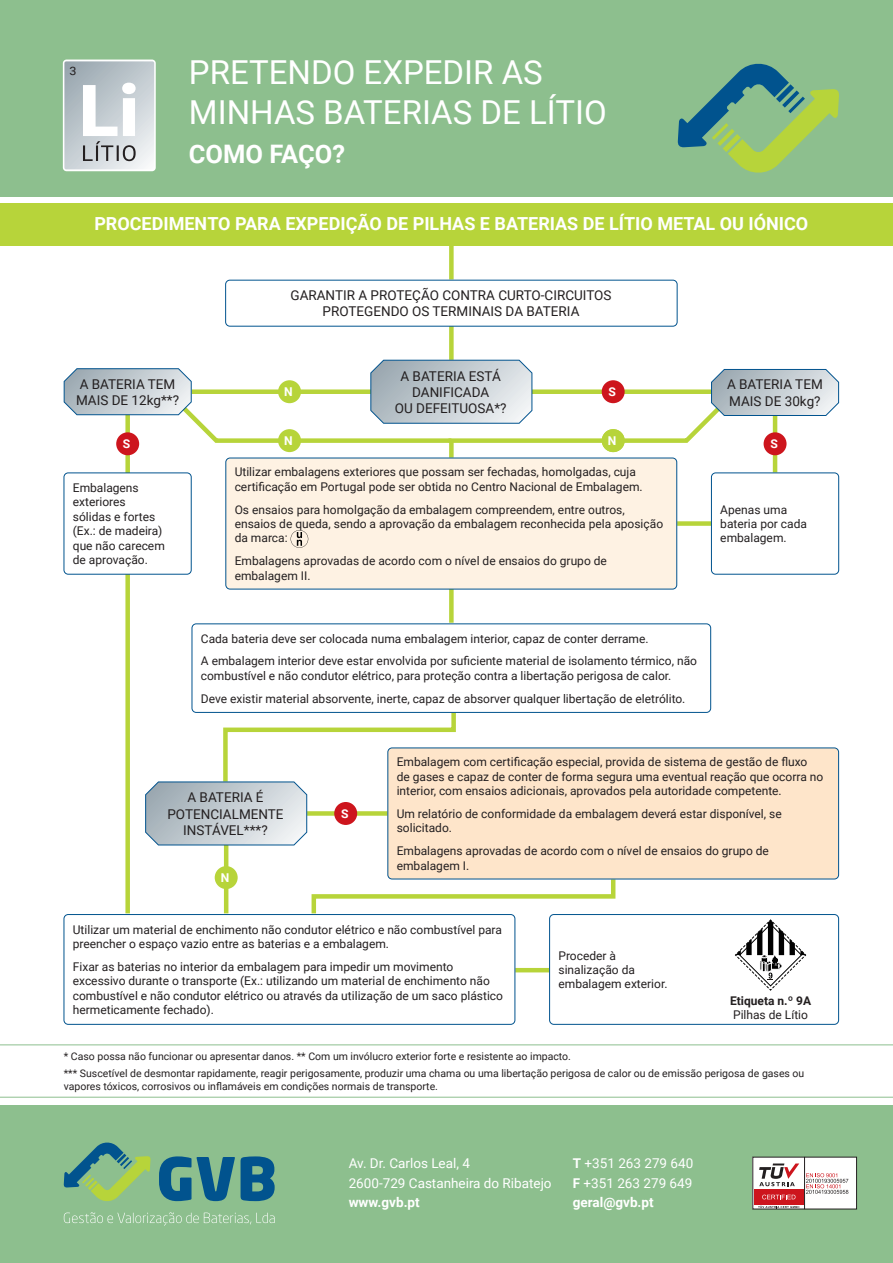
<style>
.page{position:relative;width:893px;height:1263px;background:#fff}
.page>*{position:absolute;margin:0;border:0;box-sizing:border-box;transform-origin:0 0}
.t1{font:33px "Roboto";color:#fff}
.t2{font:700 25.5px "Roboto";color:#fff}
.t3{font:700 18px "Roboto";color:#fff}
.t4{font:13.5px/16.2px "Roboto";color:#231f20}
.t5{font:13.5px "Roboto";color:#fff}
.t6{font:700 13.5px "Roboto";color:#fff}
.t7{font:700 12.15px "Roboto";color:#fff}
.t8{font:12px/14.4px "Roboto";color:#231f20}
.t9{font:700 12px "Roboto";color:#231f20}
.t10{font:11.55px "Roboto";color:#231f20;scale:1.08 1}
.t11{font:10.5px/12.6px "Roboto";color:#231f20}
.s1{font-weight:700}
</style>
<div class="page">
<div style="left:449px;top:441px;width:5px;height:17px;background:#b7d43a"></div>
<div style="left:0;top:0;width:893px;height:196px;background:#8dbf8e"></div>
<div style="left:63px;top:60px;width:93px;height:111px;background:#f6f8f9;border-radius:4px"></div>
<svg style="left:64px;top:61px;width:90px;height:108px"></svg>
<svg style="left:678px;top:63px;width:161px;height:110px"></svg>
<div style="left:0;top:203px;width:893px;height:42px;background:#b7d43a"></div>
<div style="left:677px;top:521px;width:34px;height:5px;background:#b7d43a"></div>
<hr style="left:515px;top:968px;width:34px;height:4px;background:#b7d43a">
<div style="left:125px;top:414px;width:5px;height:59px;background:#b7d43a"></div>
<div style="left:125px;top:566px;width:5px;height:347px;background:#b7d43a"></div>
<hr style="left:773px;top:415px;width:4px;height:57px;background:#b7d43a">
<div style="left:449px;top:326px;width:5px;height:34px;background:#b7d43a"></div>
<div style="left:449px;top:245px;width:5px;height:34px;background:#b7d43a"></div>
<hr style="left:224px;top:810px;width:4px;height:103px;background:#b7d43a">
<svg style="left:311px;top:878px;width:307px;height:40px"></svg>
<div style="left:116px;top:432px;width:23px;height:23px;background:#cd151d;border-radius:50%"></div>
<div style="left:764px;top:432px;width:22px;height:23px;background:#cd151d;border-radius:50%"></div>
<div style="left:215px;top:866px;width:23px;height:23px;background:#b7d43a;border-radius:50%"></div>
<div style="left:0;top:1105px;width:893px;height:158px;background:#8dbf8e"></div>
<svg style="left:159px;top:1156px;width:116px;height:45px"></svg>
<svg style="left:64px;top:1142px;width:87px;height:59px"></svg>
<svg style="left:64px;top:1212px;width:211px;height:14px"></svg>
<div style="left:753px;top:1157px;width:104px;height:52px;background:#fff"></div>
<div style="left:753px;top:1157px;width:52px;height:52px;border:1px solid #231f20"></div>
<div style="left:754px;top:1190px;width:50px;height:15px;background:#cd151d"></div>
<svg style="left:758px;top:1205px;width:41px;height:3px"></svg>
<svg style="left:759px;top:1163px;width:40px;height:23px"></svg>
<svg style="left:806px;top:1173px;width:42px;height:21px"></svg>
<svg style="left:762px;top:1194px;width:33px;height:5px"></svg>
<hr style="left:0;top:1097px;width:893px;height:1px;background:#8dbf8e">
<hr style="left:0;top:1044px;width:893px;height:1px;background:#8dbf8e">
<div style="left:449px;top:589px;width:5px;height:34px;background:#b7d43a"></div>
<div style="left:278px;top:429px;width:23px;height:23px;background:#b7d43a;border-radius:50%"></div>
<div style="left:602px;top:429px;width:23px;height:23px;background:#b7d43a;border-radius:50%"></div>
<div style="left:64px;top:473px;width:127px;height:101px;background:#fff;border-radius:4px"></div>
<div style="left:64px;top:472px;width:128px;height:103px;border:1px solid #01538e;border-radius:4px"></div>
<div style="left:711px;top:472px;width:128px;height:103px;border:1px solid #01538e;border-radius:4px"></div>
<div style="left:226px;top:458px;width:451px;height:131px;background:#fef2e3;border-radius:4px"></div>
<svg style="left:291px;top:530px;width:17px;height:18px"></svg>
<div style="left:225px;top:458px;width:452px;height:131px;border:1px solid #01538e;border-radius:4px"></div>
<div style="left:64px;top:914px;width:451px;height:110px;background:#fff;border-radius:4px"></div>
<div style="left:64px;top:914px;width:451px;height:111px;border:1px solid #01538e;border-radius:4px"></div>
<div style="left:550px;top:914px;width:289px;height:110px;background:#fff;border-radius:4px"></div>
<svg style="left:735px;top:920px;width:71px;height:70px"></svg>
<div style="left:549px;top:914px;width:290px;height:111px;border:1px solid #01538e;border-radius:4px"></div>
<div style="left:388px;top:748px;width:451px;height:131px;background:#fee5ca;border-radius:4px"></div>
<div style="left:387px;top:747px;width:452px;height:132px;border:1px solid #01538e;border-radius:4px"></div>
<svg style="left:145px;top:708px;width:313px;height:138px"></svg>
<svg style="left:63px;top:359px;width:776px;height:86px"></svg>
<div style="left:225px;top:280px;width:452px;height:47px;border:1px solid #01538e;border-radius:4px"></div>
<div style="left:192px;top:624px;width:519px;height:88px;background:#fff;border-radius:4px"></div>
<div style="left:192px;top:623px;width:519px;height:90px;border:1px solid #01538e;border-radius:4px"></div>
<p class="t10" style="left:69px;top:62px;width:8px">3</p>
<p class="t1" style="left:189px;top:49px;width:355px">PRETENDO EXPEDIR AS</p>
<p class="t1" style="left:189px;top:89px;width:419px">MINHAS BATERIAS DE LÍTIO</p>
<p class="t2" style="left:189px;top:136px;width:158px">COMO FAÇO?</p>
<p class="t3" style="left:94px;top:211px;width:715px">PROCEDIMENTO PARA EXPEDIÇÃO DE PILHAS E BATERIAS DE LÍTIO METAL OU IÓNICO</p>
<p class="t4" style="left:290px;top:287px;width:323px">GARANTIR A PROTEÇÃO CONTRA CURTO-CIRCUITOS</p>
<p class="t4" style="left:323px;top:303px;width:258px">PROTEGENDO OS TERMINAIS DA BATERIA</p>
<p class="t4" style="left:400px;top:367px;width:102px">A BATERIA ESTÁ</p>
<p class="t4" style="left:412px;top:383px;width:79px">DANIFICADA</p>
<p class="t4" style="left:395px;top:400px;width:113px">OU DEFEITUOSA*?</p>
<p class="t4" style="left:76px;top:375px;width:105px">A BATERIA TEM<br>MAIS DE 12kg**?</p>
<p class="t4" style="left:727px;top:376px;width:97px">A BATERIA TEM<br>MAIS DE 30kg?</p>
<p class="t7" style="left:608px;top:383px;width:9px">S</p>
<p class="t7" style="left:284px;top:383px;width:10px">N</p>
<p class="t7" style="left:284px;top:432px;width:10px">N</p>
<p class="t7" style="left:608px;top:432px;width:10px">N</p>
<p class="t7" style="left:123px;top:435px;width:9px">S</p>
<p class="t7" style="left:770px;top:435px;width:9px">S</p>
<p class="t8" style="left:73px;top:480px;width:67px">Embalagens exteriores</p>
<p class="t8" style="left:73px;top:509px;width:84px">sólidas e fortes</p>
<p class="t8" style="left:73px;top:523px;width:93px">(Ex.: de madeira) que não carecem</p>
<p class="t8" style="left:73px;top:552px;width:77px">de aprovação.</p>
<p class="t8" style="left:235px;top:464px;width:409px">Utilizar embalagens exteriores que possam ser fechadas, homolgadas, cuja certificação em Portugal pode ser obtida no Centro Nacional de Embalagem.</p>
<p class="t8" style="left:235px;top:502px;width:430px">Os ensaios para homolgação da embalagem compreendem, entre outros, ensaios de queda, sendo a aprovação da embalagem reconhecida pela aposição da marca:</p>
<p class="t8" style="left:235px;top:553px;width:374px">Embalagens aprovadas de acordo com o nível de ensaios do grupo de embalagem II.</p>
<p class="t8" style="left:201px;top:631px;width:449px">Cada bateria deve ser colocada numa embalagem interior, capaz de conter derrame.</p>
<p class="t8" style="left:201px;top:653px;width:498px">A embalagem interior deve estar envolvida por suficiente material de isolamento térmico, não combustível e não condutor elétrico, para proteção contra a libertação perigosa de calor.</p>
<p class="t8" style="left:201px;top:691px;width:486px">Deve existir material absorvente, inerte, capaz de absorver qualquer libertação de eletrólito.</p>
<p class="t8" style="left:720px;top:502px;width:88px">Apenas uma bateria por cada embalagem.</p>
<p class="t4" style="left:167px;top:789px;width:118px;text-align:center">A BATERIA É<br>POTENCIALMENTE<br>INSTÁVEL***?</p>
<p class="t7" style="left:221px;top:869px;width:10px">N</p>
<p class="t7" style="left:341px;top:805px;width:9px">S</p>
<p class="t8" style="left:397px;top:754px;width:428px">Embalagem com certificação especial, provida de sistema de gestão de fluxo de gases e capaz de conter de forma segura uma eventual reação que ocorra no interior, com ensaios adicionais, aprovados pela autoridade competente.</p>
<p class="t8" style="left:397px;top:806px;width:387px">Um relatório de conformidade da embalagem deverá estar disponível, se solicitado.</p>
<p class="t8" style="left:397px;top:843px;width:374px">Embalagens aprovadas de acordo com o nível de ensaios do grupo de embalagem I.</p>
<p class="t8" style="left:73px;top:922px;width:431px">Utilizar um material de enchimento não condutor elétrico e não combustível para preencher o espaço vazio entre as baterias e a embalagem.</p>
<p class="t8" style="left:73px;top:959px;width:432px">Fixar as baterias no interior da embalagem para impedir um movimento excessivo durante o transporte (Ex.: utilizando um material de enchimento não combustível e não condutor elétrico ou através da utilização de um saco plástico hermeticamente fechado).</p>
<p class="t8" style="left:558px;top:948px;width:111px">Proceder à sinalização da embalagem exterior.</p>
<p class="t9" style="left:730px;top:992px;width:83px">Etiqueta n.º 9A</p>
<p class="t8" style="left:733px;top:1007px;width:76px">Pilhas de Lítio</p>
<p class="t11" style="left:64px;top:1050px;width:509px">* Caso possa não funcionar ou apresentar danos. ** Com um invólucro exterior forte e resistente ao impacto.</p>
<p class="t11" style="left:64px;top:1066px;width:742px">*** Suscetível de desmontar rapidamente, reagir perigosamente, produzir uma chama ou uma libertação perigosa de calor ou de emissão perigosa de gases ou vapores tóxicos, corrosivos ou inflamáveis em condições normais de transporte.</p>
<p class="t5" style="left:349px;top:1154px;width:123px">Av. Dr. Carlos Leal, 4</p>
<p class="t5" style="left:349px;top:1173px;width:204px">2600-729 Castanheira do Ribatejo</p>
<p class="t6" style="left:349px;top:1193px;width:73px">www.gvb.pt</p>
<p class="t5" style="left:573px;top:1154px;width:122px"><span class="s1">T</span> +351 263 279 640</p>
<p class="t5" style="left:573px;top:1173px;width:121px"><span class="s1">F</span> +351 263 279 649</p>
<p class="t6" style="left:573px;top:1193px;width:82px">geral@gvb.pt</p>
</div>
